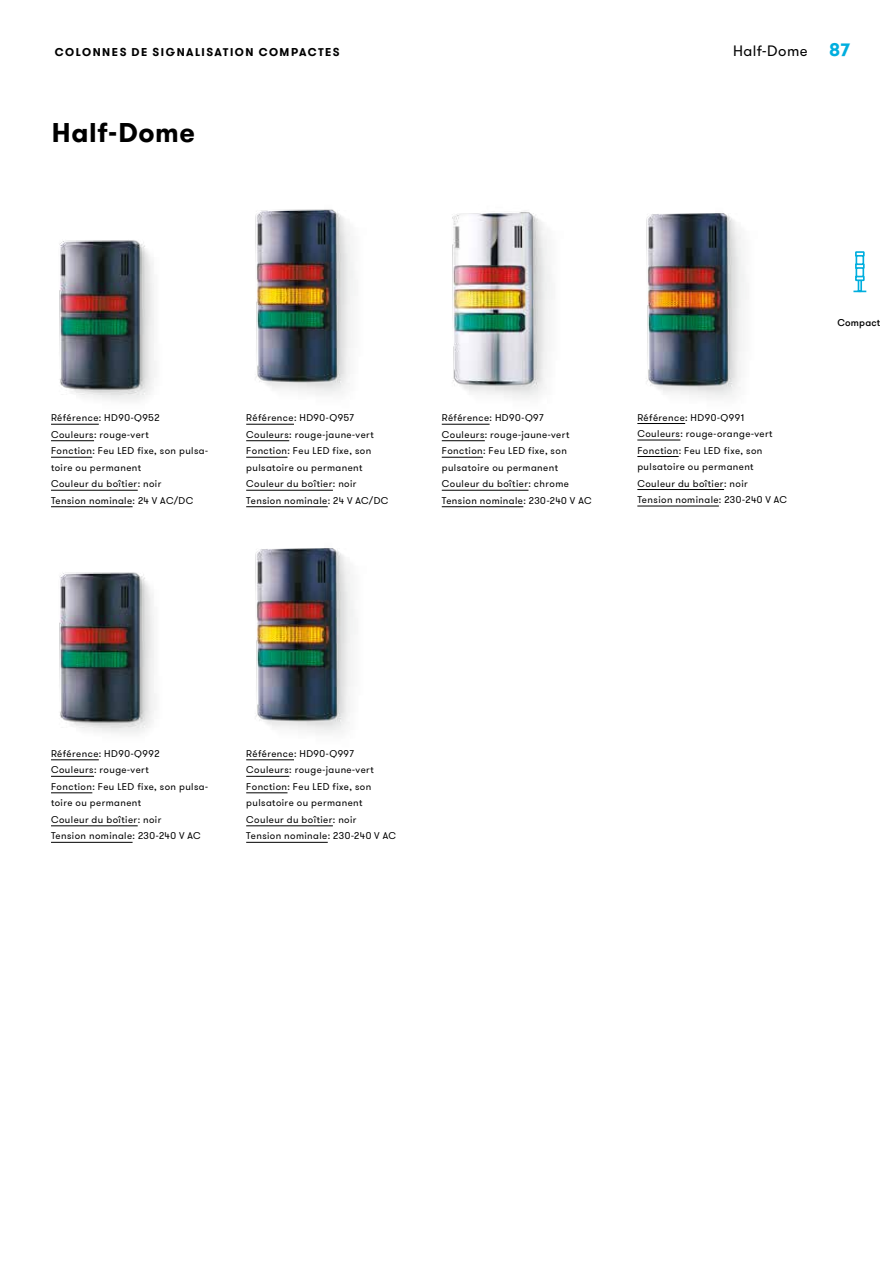
<style>
.page{position:relative;width:893px;height:1263px;background:#fff}
.page>*{position:absolute;margin:0;border:0;box-sizing:border-box;transform-origin:0 0}
.t1{font:700 27px "GT Walsheim Pro";color:#000}
.t2{font:15px "GT Walsheim Pro";letter-spacing:.03em;color:#000}
.t3{font:700 11.25px "GT Walsheim Pro";letter-spacing:.13em;color:#000}
.t4{font:9.75px/16.5px "GT Walsheim Pro";letter-spacing:.045em;color:#000}
.t5{font:500 9.75px "GT Walsheim Pro";letter-spacing:.025em;color:#000}
.s1{font-weight:700;font-size:18px;color:#00aede}
</style>
<div class="page">
<img style="left:51px;top:572px;width:104px;height:205px">
<img style="left:51px;top:240px;width:104px;height:202px">
<img style="left:441px;top:212px;width:111px;height:213px">
<img style="left:646px;top:213px;width:100px;height:211px">
<img style="left:246px;top:507px;width:109px;height:254px">
<img style="left:246px;top:209px;width:109px;height:215px">
<div style="left:858px;top:279px;width:4px;height:13px;border:2px solid #00aede"></div>
<div style="left:855px;top:276px;width:10px;height:5px;border:2px solid #00aede"></div>
<div style="left:855px;top:251px;width:10px;height:6px;border:2px solid #00aede"></div>
<svg style="left:855px;top:256px;width:9px;height:20px"></svg>
<hr style="left:51px;top:424px;width:48px;height:1px;background:#000">
<hr style="left:51px;top:440px;width:43px;height:1px;background:#000">
<hr style="left:51px;top:457px;width:41px;height:1px;background:#000">
<hr style="left:51px;top:490px;width:87px;height:1px;background:#000">
<hr style="left:51px;top:506px;width:82px;height:1px;background:#000">
<hr style="left:246px;top:424px;width:48px;height:1px;background:#000">
<hr style="left:246px;top:440px;width:43px;height:1px;background:#000">
<hr style="left:246px;top:457px;width:41px;height:1px;background:#000">
<hr style="left:246px;top:490px;width:87px;height:1px;background:#000">
<hr style="left:246px;top:506px;width:82px;height:1px;background:#000">
<hr style="left:442px;top:424px;width:48px;height:1px;background:#000">
<hr style="left:442px;top:440px;width:43px;height:1px;background:#000">
<hr style="left:442px;top:457px;width:41px;height:1px;background:#000">
<hr style="left:442px;top:490px;width:86px;height:1px;background:#000">
<hr style="left:442px;top:506px;width:81px;height:1px;background:#000">
<hr style="left:637px;top:423px;width:48px;height:1px;background:#000">
<hr style="left:637px;top:440px;width:43px;height:1px;background:#000">
<hr style="left:637px;top:456px;width:42px;height:1px;background:#000">
<hr style="left:637px;top:489px;width:87px;height:1px;background:#000">
<hr style="left:637px;top:506px;width:82px;height:1px;background:#000">
<hr style="left:51px;top:759px;width:48px;height:1px;background:#000">
<hr style="left:51px;top:776px;width:43px;height:1px;background:#000">
<hr style="left:51px;top:792px;width:41px;height:1px;background:#000">
<hr style="left:51px;top:825px;width:87px;height:1px;background:#000">
<hr style="left:51px;top:842px;width:82px;height:1px;background:#000">
<hr style="left:246px;top:759px;width:48px;height:1px;background:#000">
<hr style="left:246px;top:776px;width:43px;height:1px;background:#000">
<hr style="left:246px;top:792px;width:41px;height:1px;background:#000">
<hr style="left:246px;top:825px;width:87px;height:1px;background:#000">
<hr style="left:246px;top:842px;width:82px;height:1px;background:#000">
<p class="t3" style="left:55px;top:45px;width:286px">COLONNES DE SIGNALISATI ON COMPACTES</p>
<h1 class="t1" style="left:52px;top:114px;width:145px">HALF-DOME</h1>
<h2 class="t2" style="left:733px;top:41px;width:118px">Half-Dome <span class="s1">87</span></h2>
<p class="t5" style="left:837px;top:316px;width:44px">Compact</p>
<p class="t4" style="left:51px;top:410px;width:159px">Référence: HD90-Q952<br>Couleurs: rouge-vert<br>Fonction: Feu LED fixe, son pulsa&shy;toire ou permanent<br>Couleur du boîtier: noir<br>Tension nominale: 24 V AC/DC</p>
<p class="t4" style="left:246px;top:410px;width:144px">Référence: HD90-Q957<br>Couleurs: rouge-jaune-vert<br>Fonction: Feu LED fixe, son pulsatoire ou permanent<br>Couleur du boîtier: noir<br>Tension nominale: 24 V AC/DC</p>
<p class="t4" style="left:442px;top:410px;width:151px">Référence: HD90-Q97<br>Couleurs: rouge-jaune-vert<br>Fonction: Feu LED fixe, son pulsatoire ou permanent<br>Couleur du boîtier: chrome<br>Tension nominale: 230-240 V AC</p>
<p class="t4" style="left:637px;top:409px;width:151px">Référence: HD90-Q991<br>Couleurs: rouge-orange-vert<br>Fonction: Feu LED fixe, son pulsatoire ou permanent<br>Couleur du boîtier: noir<br>Tension nominale: 230-240 V AC</p>
<p class="t4" style="left:51px;top:745px;width:159px">Référence: HD90-Q992<br>Couleurs: rouge-vert<br>Fonction: Feu LED fixe, son pulsa&shy;toire ou permanent<br>Couleur du boîtier: noir<br>Tension nominale: 230-240 V AC</p>
<p class="t4" style="left:246px;top:745px;width:151px">Référence: HD90-Q997<br>Couleurs: rouge-jaune-vert<br>Fonction: Feu LED fixe, son pulsatoire ou permanent<br>Couleur du boîtier: noir<br>Tension nominale: 230-240 V AC</p>
</div>
